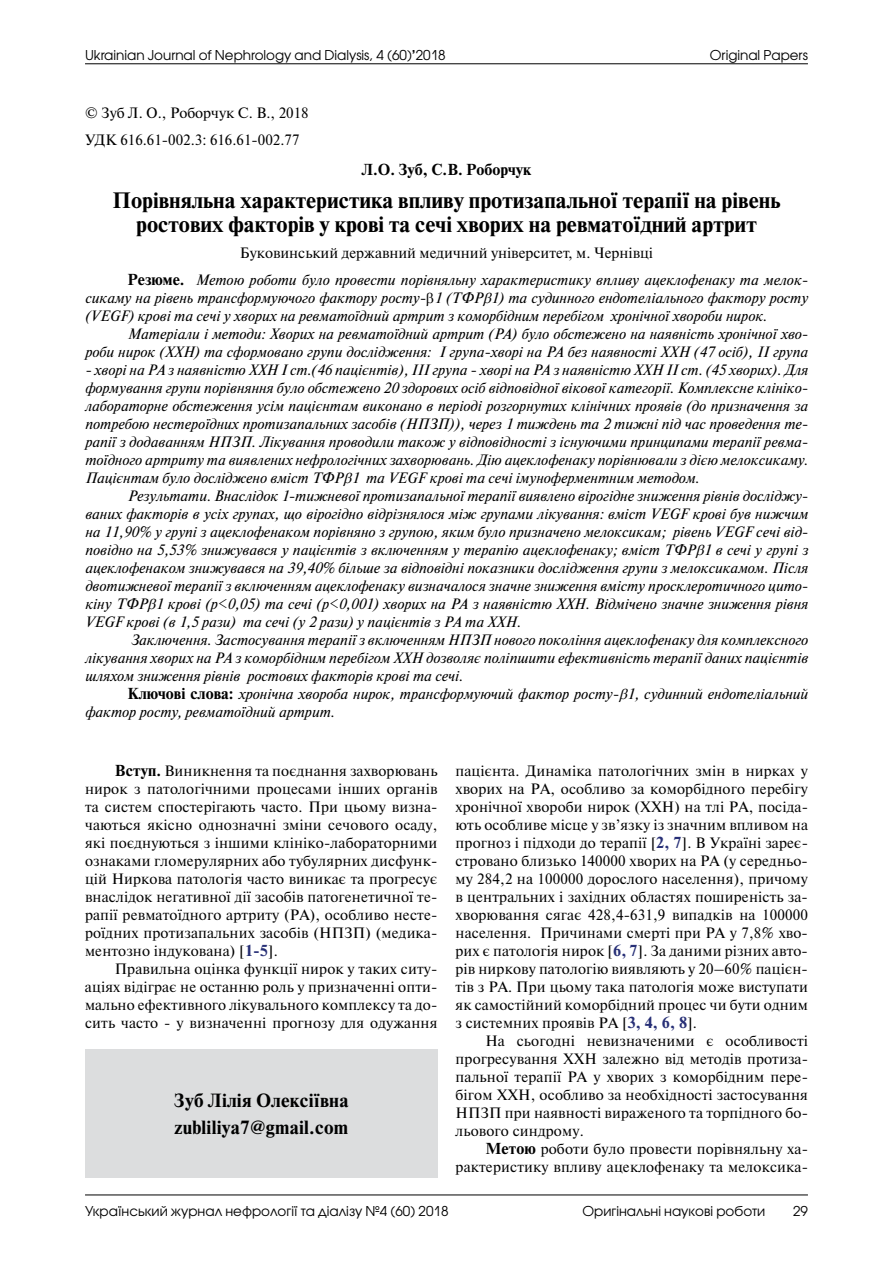
<style>
.page{position:relative;width:893px;height:1263px;background:#fff}
.page>*{position:absolute;margin:0;border:0;box-sizing:border-box;transform-origin:0 0}
.t1{font:700 21px/24px "Newton C";color:#000;text-align:center}
.t2{font:700 18px/27px "Newton C";letter-spacing:.01em;color:#000}
.t3{font:italic 15px/18px "Newton C";color:#000}
.t4{font:15px/18px "Newton C";letter-spacing:.01em;color:#000;text-align:justify}
.t5{font:700 15px "Newton C";color:#000}
.t6{font:13.5px "Avant Garde Gothic C";color:#000}
.s1{font-weight:700}
.s2{font-style:normal}
.s3{font-weight:700;font-style:normal}
.s4{font-weight:700;color:#272f76}
</style>
<div class="page">
<hr style="left:85px;top:1194px;width:723px;height:1px;background:#000">
<hr style="left:85px;top:63px;width:723px;height:1px;background:#000">
<div style="left:85px;top:1050px;width:353px;height:128px;background:#dcddde"></div>
<p class="t6" style="left:85px;top:47px;width:362px">Ukrainian Journal of Nephrology and Dialysis, 4 (60)<span class="s1">’</span>2018</p>
<p class="t4" style="left:85px;top:100px;width:225px;line-height:26.5px">© Зуб Л. О., Роборчук С. В., 2018<br>УДК 616.61-002.3: 616.61-002.77</p>
<p class="t6" style="left:710px;top:47px;width:100px">Original Papers</p>
<p class="t5" style="left:362px;top:161px;width:171px">Л.О. Зуб, С.В. Роборчук</p>
<h1 class="t1" style="left:113px;top:188px;width:669px">Порівняльна характеристика впливу протизапальної терапії на рівень ростових факторів у крові та сечі хворих на ревматоїдний артрит</h1>
<p class="t3" style="left:128px;top:240px;width:682px;line-height:26.5px;text-indent:112px"><span class="s2">Буковинський державний медичний університет, м. Чернівці<br></span><span class="s3">Резюме.</span> Метою роботи було провести порівняльну характеристику впливу ацеклофенаку та мелок-</p>
<p class="t3" style="left:85px;top:289px;width:724px">сикаму на рівень трансформуючого фактору росту- 1 (TФР 1) та судинного ендотеліального фактору росту (VEGF) крові та сечі у хворих на ревматоїдний артрит з коморбідним перебігом хронічної хвороби нирок.</p>
<p class="t3" style="left:85px;top:325px;width:724px;text-align:right">Матеріали і методи: Хворих на ревматоїдний артрит (РА) було обстежено на наявність хронічної хво-<br>роби нирок (ХХН) та сформовано групи дослідження: І група-хворі на РА без наявності ХХН (47 осіб), ІІ група</p>
<p class="t3" style="left:85px;top:361px;width:724px;text-align:justify">- хворі на РА з наявністю ХХН І ст.(46 пацієнтів), ІІІ група - хворі на РА з наявністю ХХН ІІ ст. (45 хворих). Для формування групи порівняння було обстежено 20 здорових осіб відповідної вікової категорії. Комплексне клініко&shy;лабораторне обстеження усім пацієнтам виконано в періоді розгорнутих клінічних проявів (до призначення за потребою нестероїдних протизапальних засобів (НПЗП)), через 1 тиждень та 2 тижні під час проведення те&shy;рапії з додаванням НПЗП. Лікування проводили також у відповідності з існуючими принципами терапії ревма&shy;тоїдного артриту та виявлених нефрологічних захворювань. Дію ацеклофенаку порівнювали з дією мелоксикаму.<br>Пацієнтам було досліджено вміст ТФР 1 та VEGF крові та сечі імуноферментним методом.</p>
<p class="t3" style="left:85px;top:487px;width:724px;text-align:justify;text-indent:43px">Результати. Внаслідок 1-тижневої протизапальної терапії виявлено вірогідне зниження рівнів досліджу&shy;ваних факторів в усіх групах, що вірогідно відрізнялося між групами лікування: вміст VЕGF крові був нижчим на 11,90% у групі з ацеклофенаком порівняно з групою, яким було призначено мелоксикам; рівень VЕGF сечі від&shy;повідно на 5,53% знижувався у пацієнтів з включенням у терапію ацеклофенаку; вміст ТФР 1 в сечі у групі з ацеклофенаком знижувався на 39,40% більше за відповідні показники дослідження групи з мелоксикамом. Після двотижневої терапії з включенням ацеклофенаку визначалося значне зниження вмісту просклеротичного цито&shy;кіну ТФР 1 крові (р&lt;0,05) та сечі (р&lt;0,001) хворих на РА з наявністю ХХН. Відмічено значне зниження рівня VЕGF крові (в 1,5 рази) та сечі (у 2 рази) у пацієнтів з РА та ХХН.</p>
<p class="t3" style="left:85px;top:631px;width:724px;text-align:justify;text-indent:45px">Заключення. Застосування терапії з включенням НПЗП нового покоління ацеклофенаку для комплексного лікування хворих на РА з коморбідним перебігом ХХН дозволяє поліпшити ефективність терапії даних пацієнтів шляхом зниження рівнів ростових факторів крові та сечі.</p>
<p class="t3" style="left:85px;top:685px;width:724px;text-indent:43px"><span class="s3">Ключові слова:</span> хронічна хвороба нирок, трансформуючий фактор росту- 1, судинний ендотеліальний фактор росту, ревматоїдний артрит.</p>
<p class="t4" style="left:85px;top:762px;width:354px;text-indent:30px"><span class="s1">Вступ.</span> Виникнення та поєднання захворювань нирок з патологічними процесами інших органів та систем спостерігають часто. При цьому визна&shy;чаються якісно однозначні зміни сечового осаду, які поєднуються з іншими клініко-лабораторними ознаками гломерулярних або тубулярних дисфунк&shy;цій Ниркова патологія часто виникає та прогресує внаслідок негативної дії засобів патогенетичної те&shy;рапії ревматоїдного артриту (PA), особливо несте&shy;роїдних протизапальних засобів (НПЗП) (медика&shy;ментозно індукована) [<span class="s4">1-5</span>].</p>
<p class="t4" style="left:85px;top:960px;width:354px;text-indent:30px">Правильна оцінка функції нирок у таких ситу&shy;аціях відіграє не останню роль у призначенні опти&shy;мально ефективного лікувального комплексу та до&shy;сить часто - у визначенні прогнозу для одужання</p>
<p class="t2" style="left:174px;top:1087px;width:176px">Зуб Лілія Олексіївна zubliliya7@gmail.com</p>
<p class="t4" style="left:455px;top:762px;width:354px">пацієнта. Динаміка патологічних змін в нирках у хворих на РА, особливо за коморбідного перебігу хронічної хвороби нирок (ХХН) на тлі РА, посіда&shy;ють особливе місце у зв’язку із значним впливом на прогноз і підходи до терапії [<span class="s4">2, 7</span>]. В Україні зареє&shy;стровано близько 140000 хворих на РА (у середньо&shy;му 284,2 на 100000 дорослого населення), причому в центральних і західних областях поширеність за&shy;хворювання сягає 428,4-631,9 випадків на 100000 населення. Причинами смерті при РА у 7,8% хво&shy;рих є патологія нирок [<span class="s4">6, 7</span>]. За даними різних авто&shy;рів ниркову патологію виявляють у 20–60% пацієн&shy;тів з РА. При цьому така патологія може виступати як самостійний коморбідний процес чи бути одним з системних проявів РА [<span class="s4">3, 4, 6, 8</span>].</p>
<p class="t4" style="left:456px;top:1032px;width:354px;text-indent:30px">На сьогодні невизначеними є особливості прогресування ХХН залежно від методів протиза&shy;пальної терапії РА у хворих з коморбідним пере&shy;бігом ХХН, особливо за необхідності застосування НПЗП при наявності вираженого та торпідного бо&shy;льового синдрому.</p>
<p class="t4" style="left:456px;top:1140px;width:354px;text-align:right"><span class="s1">Метою</span> роботи було провести порівняльну ха&shy;рактеристику впливу ацеклофенаку та мелоксика-</p>
<p class="t6" style="left:85px;top:1203px;width:365px">Український журнал нефрології та діалізу №4 (60) 2018</p>
<p class="t6" style="left:582px;top:1203px;width:184px">Оригінальні наукові роботи</p>
<p class="t6" style="left:793px;top:1203px;width:16px">29</p>
</div>
